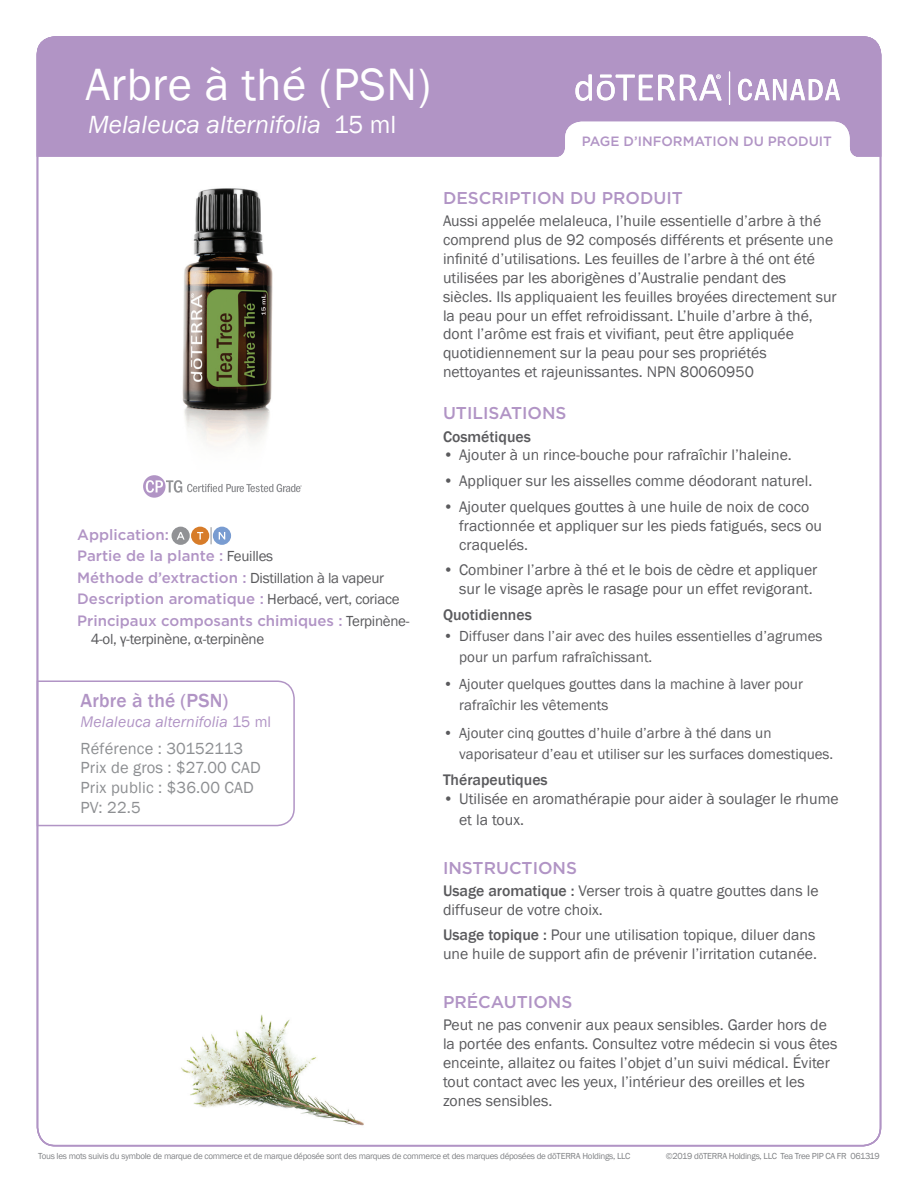
<style>
.page{position:relative;width:918px;height:1188px;background:#fff}
.page>*{position:absolute;margin:0;border:0;box-sizing:border-box;transform-origin:0 0}
.t1{font:46.5px "Franklin Gothic";letter-spacing:.01em;color:#fff}
.t2{font:italic 25.5px "Franklin Gothic";color:#fff}
.t3{font:500 19.5px "Franklin Gothic";letter-spacing:.01em;color:#b194c5}
.t4{font:500 17.1px "Gotham";color:#b194c5}
.t5{font:16.5px/19.8px "Franklin Gothic";letter-spacing:.01em;color:#8d8f92}
.t6{font:15.75px/18.9px "Franklin Gothic";color:#5a5a5d}
.t7{font:500 15.75px "Franklin Gothic";color:#5a5a5d}
.t8{font:italic 15.75px "Franklin Gothic";letter-spacing:.01em;color:#b194c5}
.t9{font:15px/21px "Franklin Gothic";color:#5a5a5d}
.t10{font:500 15px/21.5px "Gotham";color:#b194c5}
.t11{font:15px "Franklin Gothic";letter-spacing:-.02em;color:#5a5a5d}
.t12{font:500 13.5px "Gotham";color:#b194c5}
.t13{font:9px "Franklin Gothic";letter-spacing:-.03em;color:#808285}
.s1{font-style:normal}
.s2{font-family:"Franklin Gothic";font-weight:400;color:#5a5a5d}
.s3{font-family:"Gotham";font-weight:500;color:#b194c5}
.s4{font-weight:500}
</style>
<div class="page">
<div style="left:37px;top:36px;width:844px;height:121px;background:#b194c5"></div>
<svg style="left:36px;top:680px;width:259px;height:147px"></svg>
<img style="left:181px;top:1014px;width:183px;height:112px">
<img style="left:182px;top:188px;width:91px;height:257px">
<svg style="left:554px;top:122px;width:307px;height:35px"></svg>
<svg style="left:738px;top:79px;width:102px;height:22px"></svg>
<svg style="left:575px;top:74px;width:146px;height:27px"></svg>
<hr style="left:729px;top:71px;width:1px;height:34px;background:#fff">
<svg style="left:143px;top:475px;width:159px;height:23px"></svg>
<svg style="left:211px;top:527px;width:1px;height:17px"></svg>
<div style="left:172px;top:527px;width:18px;height:18px;background:#919295;border-radius:50%"></div>
<svg style="left:177px;top:532px;width:8px;height:8px"></svg>
<div style="left:191px;top:527px;width:18px;height:18px;background:#d77c29;border-radius:50%"></div>
<svg style="left:197px;top:532px;width:6px;height:8px"></svg>
<div style="left:213px;top:527px;width:18px;height:18px;background:#799cd1;border-radius:50%"></div>
<svg style="left:219px;top:532px;width:6px;height:8px"></svg>
<h1 class="t1" style="left:85px;top:56px;width:347px">Arbre à thé (PSN)</h1>
<h2 class="t2" style="left:88px;top:109px;width:310px">Melaleuca alternifolia <span class="s1">15 ml</span></h2>
<p class="t10" style="left:77px;top:524px;width:197px">Application:<br>Partie de la plante : <span class="s2">Feuilles</span></p>
<p class="t11" style="left:77px;top:568px;width:309px"><span class="s3">Méthode d’extraction :</span> Distillation à la vapeur</p>
<p class="t10" style="left:77px;top:588px;width:334px">Description aromatique : <span class="s2">Herbacé, vert, coriace<br></span>Principaux composants chimiques : <span class="s2">Terpinène-</span></p>
<p class="t11" style="left:91px;top:629px;width:175px">4-ol, γ-terpinène, α-terpinène</p>
<p class="t3" style="left:81px;top:689px;width:149px">Arbre à thé (PSN)</p>
<p class="t8" style="left:81px;top:712px;width:192px">Melaleuca alternifolia <span class="s1">15 ml</span></p>
<p class="t5" style="left:81px;top:739px;width:182px">Référence : 30152113<br>Prix de gros : $27.00 CAD<br>Prix public : $36.00 CAD<br>PV: 22.5</p>
<p class="t12" style="left:582px;top:132px;width:252px">PAGE D’INFORMATION DU PRODUIT</p>
<p class="t12" style="left:598px;top:132px;width:218px">PRODUCT INFORMATION PAGE</p>
<p class="t4" style="left:443px;top:187px;width:241px">DESCRIPTION DU PRODUIT</p>
<p class="t6" style="left:443px;top:212px;width:395px">Aussi appelée melaleuca, l’huile essentielle d’arbre à thé comprend plus de 92 composés différents et présente une infinité d’utilisations. Les feuilles de l’arbre à thé ont été utilisées par les aborigènes d’Australie pendant des siècles. Ils appliquaient les feuilles broyées directement sur la peau pour un effet refroidissant. L’huile d’arbre à thé, dont l’arôme est frais et vivifiant, peut être appliquée quotidiennement sur la peau pour ses propriétés nettoyantes et rajeunissantes. NPN 80060950</p>
<p class="t4" style="left:443px;top:402px;width:125px">UTILISATIONS</p>
<p class="t7" style="left:443px;top:427px;width:89px">Cosmétiques</p>
<p class="t6" style="left:443px;top:446px;width:350px">• Ajouter à un rince-bouche pour rafraîchir l’haleine.</p>
<p class="t6" style="left:443px;top:472px;width:371px">• Appliquer sur les aisselles comme déodorant naturel.</p>
<p class="t6" style="left:459px;top:497px;width:364px;text-indent:-16px">• Ajouter quelques gouttes à une huile de noix de coco fractionnée et appliquer sur les pieds fatigués, secs ou craquelés.</p>
<p class="t6" style="left:459px;top:561px;width:360px;text-indent:-16px">• Combiner l’arbre à thé et le bois de cèdre et appliquer sur le visage après le rasage pour un effet revigorant.</p>
<p class="t7" style="left:443px;top:605px;width:90px">Quotidiennes</p>
<p class="t9" style="left:459px;top:626px;width:365px;text-indent:-16px">• Diffuser dans l’air avec des huiles essentielles d’agrumes pour un parfum rafraîchissant.</p>
<p class="t9" style="left:459px;top:674px;width:345px;text-indent:-16px">• Ajouter quelques gouttes dans la machine à laver pour rafraîchir les vêtements</p>
<p class="t9" style="left:459px;top:723px;width:376px;text-indent:-16px">• Ajouter cinq gouttes d’huile d’arbre à thé dans un vaporisateur d’eau et utiliser sur les surfaces domestiques.</p>
<p class="t7" style="left:443px;top:770px;width:106px">Thérapeutiques</p>
<p class="t6" style="left:459px;top:788px;width:381px;line-height:21px;text-indent:-16px">• Utilisée en aromathérapie pour aider à soulager le rhume et la toux.</p>
<p class="t4" style="left:443px;top:856px;width:136px">INSTRUCTIONS</p>
<p class="t6" style="left:443px;top:881px;width:377px"><span class="s4">Usage aromatique :</span> Verser trois à quatre gouttes dans le diffuseur de votre choix.</p>
<p class="t6" style="left:443px;top:926px;width:376px"><span class="s4">Usage topique :</span> Pour une utilisation topique, diluer dans une huile de support afin de prévenir l’irritation cutanée.</p>
<p class="t4" style="left:443px;top:991px;width:131px">PRÉCAUTIONS</p>
<p class="t6" style="left:443px;top:1016px;width:396px">Peut ne pas convenir aux peaux sensibles. Garder hors de la portée des enfants. Consultez votre médecin si vous êtes enceinte, allaitez ou faites l’objet d’un suivi médical. Éviter tout contact avec les yeux, l’intérieur des oreilles et les zones sensibles.</p>
<p class="t13" style="left:38px;top:1151px;width:594px">Tous les mots suivis du symbole de marque de commerce et de marque déposée sont des marques de commerce et des marques déposées de dōTERRA Holdings, LLC</p>
<p class="t13" style="left:666px;top:1150px;width:215px">©2019 dōTERRA Holdings, LLC Tea Tree PIP CA FR 061319</p>
</div>
